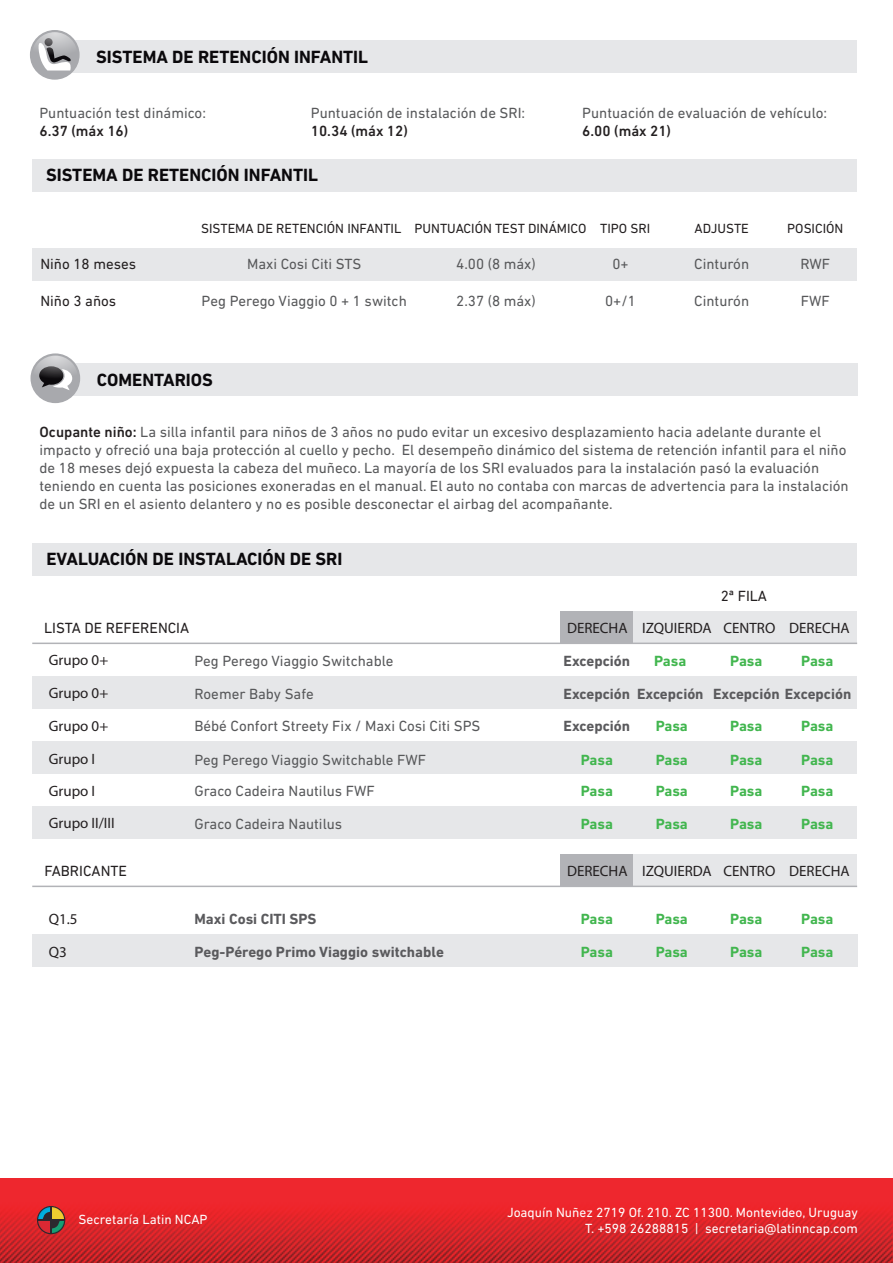
<style>
.page{position:relative;width:893px;height:1263px;background:#fff}
.page>*{position:absolute;margin:0;border:0;box-sizing:border-box;transform-origin:0 0}
.t1{font:700 18px "DIN Next LT Pro";color:#0b090c}
.t2{font:15px/18px "DIN Next LT Pro";color:#57585a}
.t3{font:15px/32.5px "Myriad Pro";color:#231f20}
.t4{font:700 15px/32px "DIN Next LT Pro";color:#42b64f;text-align:justify}
.t5{font:700 15px/32.5px "DIN Next LT Pro";color:#5a5a5d}
.t6{font:15px "DIN Next LT Pro";color:#231f20}
.t7{font:500 15px "DIN Next LT Pro";color:#231f20}
.t8{font:13.5px/16.2px "DIN Next LT Pro";color:#fff;text-align:right}
.t9{font:13.5px "DIN Next LT Pro";color:#231f20}
.s1{font-weight:500;color:#231f20}
</style>
<div class="page">
<img style="left:0;top:1178px;width:893px;height:85px">
<svg style="left:37px;top:1206px;width:28px;height:28px"></svg>
<hr style="left:38px;top:1219px;width:27px;height:2px;background:#2c282e">
<div style="left:72px;top:364px;width:785px;height:32px;background:#e6e7e9"></div>
<svg style="left:31px;top:353px;width:49px;height:50px"></svg>
<svg style="left:35px;top:363px;width:40px;height:37px"></svg>
<svg style="left:33px;top:356px;width:45px;height:45px;background:#9a9a9d"></svg>
<div style="left:32px;top:248px;width:825px;height:33px;background:#e6e7e9"></div>
<div style="left:32px;top:159px;width:825px;height:32px;background:#e6e7e9"></div>
<div style="left:72px;top:40px;width:785px;height:33px;background:#e6e7e9"></div>
<svg style="left:30px;top:30px;width:50px;height:50px"></svg>
<svg style="left:35px;top:39px;width:40px;height:38px"></svg>
<svg style="left:32px;top:32px;width:45px;height:46px"></svg>
<div style="left:32px;top:543px;width:825px;height:33px;background:#e6e7e9"></div>
<div style="left:632px;top:611px;width:225px;height:32px;background:#e6e7e9"></div>
<div style="left:561px;top:611px;width:72px;height:32px;background:#b2b3b7"></div>
<div style="left:32px;top:676px;width:825px;height:33px;background:#e6e7e9"></div>
<div style="left:32px;top:741px;width:825px;height:33px;background:#e6e7e9"></div>
<div style="left:32px;top:806px;width:825px;height:32px;background:#e6e7e9"></div>
<div style="left:32px;top:934px;width:825px;height:33px;background:#e6e7e9"></div>
<hr style="left:32px;top:643px;width:825px;height:1px;background:#b2b3b7">
<div style="left:632px;top:854px;width:225px;height:32px;background:#e6e7e9"></div>
<div style="left:561px;top:854px;width:72px;height:32px;background:#b2b3b7"></div>
<hr style="left:32px;top:886px;width:825px;height:1px;background:#b2b3b7">
<p class="t1" style="left:96px;top:46px;width:273px">SISTEMA DE RETENCIÓN INFANTIL</p>
<p class="t2" style="left:39px;top:103px;width:168px">Puntuación test dinámico:</p>
<p class="t7" style="left:39px;top:122px;width:90px">6.37 (máx 16)</p>
<p class="t2" style="left:311px;top:103px;width:216px">Puntuación de instalación de SRI:</p>
<p class="t7" style="left:311px;top:122px;width:98px">10.34 (máx 12)</p>
<p class="t1" style="left:46px;top:164px;width:273px">SISTEMA DE RETENCIÓN INFANTIL</p>
<p class="t2" style="left:582px;top:103px;width:246px">Puntuación de evaluación de vehículo:</p>
<p class="t7" style="left:582px;top:122px;width:90px">6.00 (máx 21)</p>
<p class="t6" style="left:40px;top:256px;width:97px">Niño 18 meses</p>
<p class="t6" style="left:40px;top:292px;width:77px">Niño 3 años</p>
<p class="t9" style="left:201px;top:221px;width:202px">SISTEMA DE RETENCIÓN INFANTIL</p>
<p class="t9" style="left:600px;top:221px;width:52px">TIPO SRI</p>
<p class="t2" style="left:456px;top:255px;width:81px">4.00 (8 máx)</p>
<p class="t2" style="left:456px;top:292px;width:81px">2.37 (8 máx)</p>
<p class="t9" style="left:414px;top:221px;width:174px">PUNTUACIÓN TEST DINÁMICO</p>
<p class="t9" style="left:694px;top:221px;width:56px">ADJUSTE</p>
<p class="t9" style="left:787px;top:221px;width:58px">POSICIÓN</p>
<p class="t2" style="left:694px;top:255px;width:56px">Cinturón</p>
<p class="t2" style="left:694px;top:292px;width:56px">Cinturón</p>
<p class="t2" style="left:247px;top:255px;width:116px">Maxi Cosi Citi STS</p>
<p class="t2" style="left:612px;top:255px;width:18px">0+</p>
<p class="t2" style="left:202px;top:292px;width:207px">Peg Perego Viaggio 0 + 1 switch</p>
<p class="t2" style="left:605px;top:292px;width:32px">0+/1</p>
<p class="t2" style="left:800px;top:255px;width:31px">RWF</p>
<p class="t2" style="left:801px;top:292px;width:31px">FWF</p>
<p class="t1" style="left:97px;top:369px;width:118px">COMENTARIOS</p>
<p class="t2" style="left:40px;top:423px;width:810px"><span class="s1">Ocupante niño:</span> La silla infantil para niños de 3 años no pudo evitar un excesivo desplazamiento hacia adelante durante el impacto y ofreció una baja protección al cuello y pecho. El desempeño dinámico del sistema de retención infantil para el niño de 18 meses dejó expuesta la cabeza del muñeco. La mayoría de los SRI evaluados para la instalación pasó la evaluación teniendo en cuenta las posiciones exoneradas en el manual. El auto no contaba con marcas de advertencia para la instalación de un SRI en el asiento delantero y no es posible desconectar el airbag del acompañante.</p>
<p class="t1" style="left:46px;top:549px;width:297px">EVALUACIÓN DE INSTALACIÓN DE SRI</p>
<p class="t6" style="left:44px;top:619px;width:147px">LISTA DE REFERENCIA</p>
<p class="t3" style="left:49px;top:644px;width:61px;text-align:justify">Grupo 0+ Grupo 0+ Grupo 0+</p>
<p class="t3" style="left:49px;top:743px;width:67px;line-height:32px">Grupo I<br>Grupo I<br>Grupo II/III</p>
<p class="t6" style="left:44px;top:862px;width:84px">FABRICANTE</p>
<p class="t3" style="left:49px;top:902px;width:30px">Q1.5<br>Q3</p>
<p class="t2" style="left:194px;top:644px;width:287px;line-height:32.5px">Peg Perego Viaggio Switchable<br>Roemer Baby Safe<br>Bébé Confort Streety Fix / Maxi Cosi Citi SPS</p>
<p class="t2" style="left:194px;top:744px;width:233px;line-height:32px">Peg Perego Viaggio Switchable FWF<br>Graco Cadeira Nautilus FWF<br>Graco Cadeira Nautilus</p>
<p class="t5" style="left:194px;top:902px;width:251px">Maxi Cosi CITI SPS<br>Peg-Pérego Primo Viaggio switchable</p>
<p class="t6" style="left:721px;top:587px;width:48px">2ª FILA</p>
<p class="t3" style="left:567px;top:611px;width:284px">DERECHA IZQUIERDA CENTRO DERECHA</p>
<p class="t5" style="left:563px;top:644px;width:289px">Excepción<br>Excepción Excepción Excepción Excepción<br>Excepción</p>
<p class="t4" style="left:581px;top:743px;width:34px">Pasa Pasa Pasa</p>
<p class="t4" style="left:654px;top:644px;width:34px">Pasa</p>
<p class="t4" style="left:801px;top:644px;width:34px">Pasa</p>
<p class="t4" style="left:730px;top:644px;width:34px">Pasa</p>
<p class="t4" style="left:730px;top:710px;width:34px">Pasa</p>
<p class="t4" style="left:730px;top:743px;width:34px">Pasa Pasa Pasa</p>
<p class="t4" style="left:801px;top:710px;width:34px">Pasa</p>
<p class="t4" style="left:801px;top:743px;width:34px">Pasa Pasa Pasa</p>
<p class="t4" style="left:656px;top:710px;width:34px">Pasa</p>
<p class="t4" style="left:656px;top:743px;width:34px">Pasa Pasa Pasa</p>
<p class="t3" style="left:567px;top:855px;width:284px">DERECHA IZQUIERDA CENTRO DERECHA</p>
<p class="t4" style="left:581px;top:902px;width:34px;line-height:32.8px">Pasa<br>Pasa</p>
<p class="t4" style="left:656px;top:902px;width:34px;line-height:32.8px">Pasa<br>Pasa</p>
<p class="t4" style="left:730px;top:902px;width:34px;line-height:32.8px">Pasa<br>Pasa</p>
<p class="t4" style="left:801px;top:902px;width:34px;line-height:32.8px">Pasa<br>Pasa</p>
<p class="t8" style="left:79px;top:1211px;width:130px">Secretaría Latin NCAP</p>
<p class="t8" style="left:507px;top:1204px;width:352px">Joaquín Nuñez 2719 Of. 210. ZC 11300. Montevideo, Uruguay<br>T. +598 26288815 | secretaria@latinncap.com</p>
</div>
